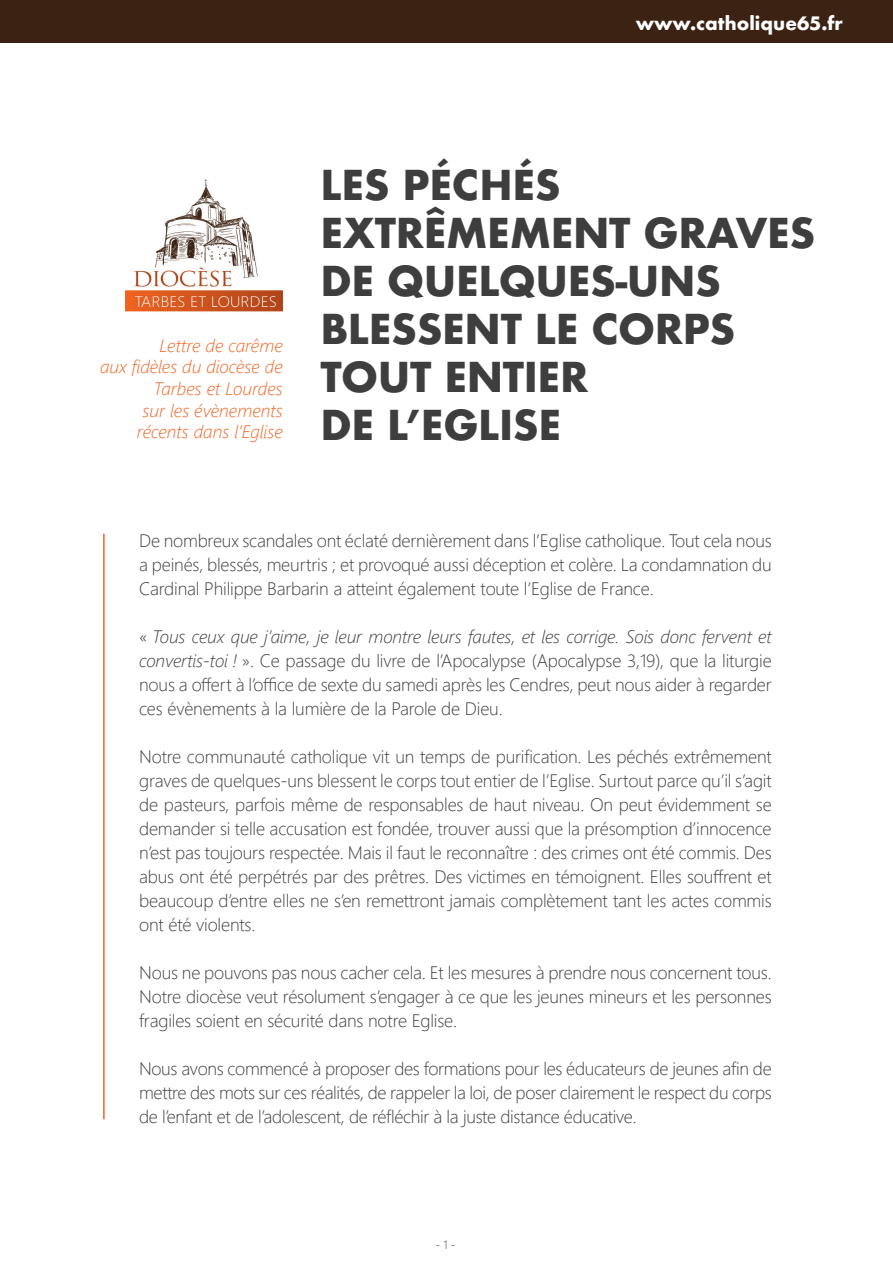
<style>
.page{position:relative;width:893px;height:1263px;background:#fff}
.page>*{position:absolute;margin:0;border:0;box-sizing:border-box;transform-origin:0 0}
.t1{font:700 40.05px/48px "Futura";letter-spacing:-.01em;color:#3e3e3f}
.t2{font:18px/24px "Webly Sleek UI Light";letter-spacing:-.01em;color:#3e3e3f;text-align:justify}
.t3{font:italic 18px/21.6px "Webly Sleek UI Light";color:#f26421;text-align:right}
.t4{font:700 18px "Futura";color:#fff}
.t5{font:12px "Webly Sleek UI Light";color:#3e3e3f}
.s1{font-style:italic}
</style>
<div class="page">
<div style="left:0;top:0;width:893px;height:43px;background:#3b2212"></div>
<hr style="left:103px;top:534px;width:2px;height:585px;background:#f26421">
<img style="left:125px;top:179px;width:158px;height:133px">
<p class="t4" style="left:636px;top:10px;width:209px">www.catholique65.fr</p>
<p class="t3" style="left:160px;top:334px;width:125px">Lettre de carême</p>
<p class="t3" style="left:100px;top:355px;width:184px">aux fidèles du diocèse de<br>Tarbes et Lourdes</p>
<p class="t3" style="left:143px;top:399px;width:142px">sur les évènements</p>
<p class="t3" style="left:137px;top:420px;width:147px">récents dans l’Eglise</p>
<p class="t1" style="left:321px;top:161px;width:242px">LES PÉCHÉS</p>
<p class="t1" style="left:321px;top:209px;width:496px">EXTRÊMEMENT GRAVES<br>DE QUELQUES-UNS</p>
<p class="t1" style="left:321px;top:305px;width:416px">BLESSENT LE CORPS</p>
<p class="t1" style="left:321px;top:353px;width:269px">TOUT ENTIER</p>
<p class="t1" style="left:321px;top:401px;width:242px">DE L’EGLISE</p>
<p class="t2" style="left:139px;top:528px;width:634px">De nombreux scandales ont éclaté dernièrement dans l’Eglise catholique. Tout cela nous a peinés, blessés, meurtris ; et provoqué aussi déception et colère. La condamnation du Cardinal Philippe Barbarin a atteint également toute l’Eglise de France.</p>
<p class="t2" style="left:139px;top:624px;width:634px">« <span class="s1">Tous ceux que j’aime, je leur montre leurs fautes, et les corrige. Sois donc fervent et convertis-toi !</span> ». Ce passage du livre de l’Apocalypse (Apocalypse 3,19), que la liturgie nous a offert à l’office de sexte du samedi après les Cendres, peut nous aider à regarder ces évènements à la lumière de la Parole de Dieu.</p>
<p class="t2" style="left:139px;top:744px;width:634px">Notre communauté catholique vit un temps de purification. Les péchés extrêmement graves de quelques-uns blessent le corps tout entier de l’Eglise. Surtout parce qu’il s’agit de pasteurs, parfois même de responsables de haut niveau. On peut évidemment se demander si telle accusation est fondée, trouver aussi que la présomption d’innocence n’est pas toujours respectée. Mais il faut le reconnaître : des crimes ont été commis. Des abus ont été perpétrés par des prêtres. Des victimes en témoignent. Elles souffrent et beaucoup d’entre elles ne s’en remettront jamais complètement tant les actes commis ont été violents.</p>
<p class="t2" style="left:139px;top:960px;width:634px">Nous ne pouvons pas nous cacher cela. Et les mesures à prendre nous concernent tous.<br>Notre diocèse veut résolument s’engager à ce que les jeunes mineurs et les personnes fragiles soient en sécurité dans notre Eglise.</p>
<p class="t2" style="left:139px;top:1056px;width:634px">Nous avons commencé à proposer des formations pour les éducateurs de jeunes afin de mettre des mots sur ces réalités, de rappeler la loi, de poser clairement le respect du corps de l’enfant et de l’adolescent, de réfléchir à la juste distance éducative.</p>
<p class="t5" style="left:436px;top:1236px;width:21px">- 1 -</p>
</div>
